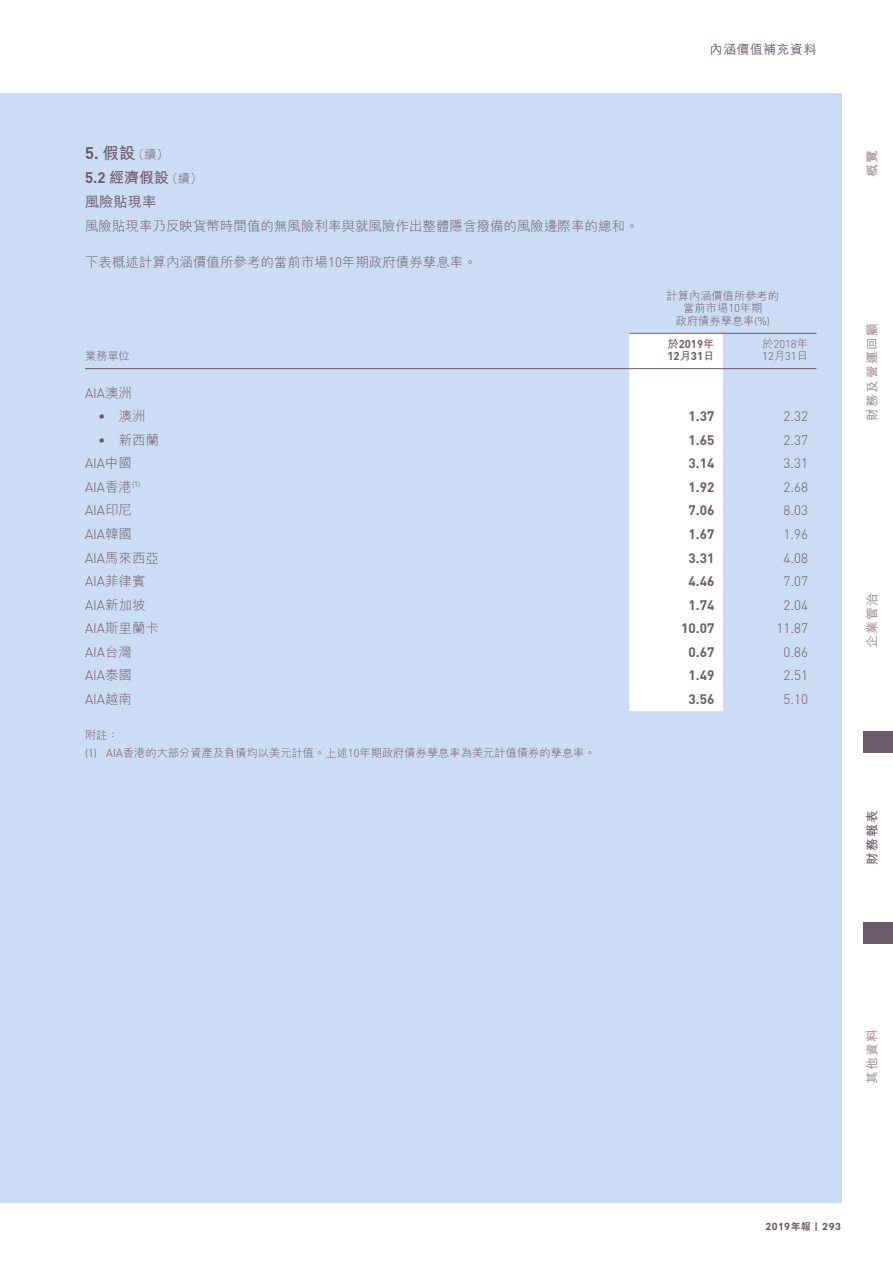
<style>
.page{position:relative;width:893px;height:1263px;background:#fff}
.page>*{position:absolute;margin:0;border:0;box-sizing:border-box;transform-origin:0 0}
.t1{font:700 15px "M Hei HK";color:#6e5969}
.t2{font:500 14.25px "M Hei HK";color:#6e5969}
.t3{font:13.5px "DIN Light";color:#6e5969}
.t4{font:300 13.5px "M Hei HK";color:#6e5969}
.t5{font:13.5px "DIN Bold";color:#6e5969}
.t6{font:700 12.75px "M Hei HK";letter-spacing:.1em;color:#a797a2}
.t7{font:500 12.75px "M Hei HK";letter-spacing:.05em;color:#6e5969}
.t8{font:700 12.75px "M Hei HK";color:#6e5969}
.t9{font:300 12px "M Hei HK";color:#6e5969}
.t10{font:300 11.25px/12.8px "M Hei HK";color:#6e5969;text-align:center}
.t11{font:11.25px/12.8px "DIN Bold";color:#6e5969}
.t12{font:11.25px/12.8px "DIN Light";color:#6e5969}
.t13{font:700 10.5px "AIA Everest";letter-spacing:.06em;color:#6e5969}
.s1{font-family:"DIN Bold";font-weight:400;font-size:16.5px}
.s2{font-weight:700;font-size:16.5px}
.s3{font-family:"DIN Bold";font-weight:400}
.s4{font-weight:300;font-size:12px}
.s5{font-family:"DIN Light";font-weight:400}
.s6{font-family:"DIN Next LT Pro"}
.s7{font-family:"M Hei HK";font-weight:700}
.s8{font-family:"M Hei HK";font-weight:300}
.s9{font-family:"C Hei 2 HK";font-weight:800;font-size:9.75px}
</style>
<div class="page">
<div style="left:0;top:94px;width:842px;height:1109px;background:#caddf4"></div>
<div style="left:629px;top:334px;width:94px;height:377px;background:#fff"></div>
<hr style="left:629px;top:333px;width:94px;height:1px;background:#6e5969">
<hr style="left:723px;top:333px;width:93px;height:1px;background:#6e5969">
<hr style="left:85px;top:368px;width:544px;height:1px;background:#6e5969">
<hr style="left:629px;top:368px;width:94px;height:1px;background:#6e5969">
<hr style="left:723px;top:368px;width:93px;height:1px;background:#6e5969">
<div style="left:863px;top:731px;width:30px;height:22px;background:#6e5969"></div>
<div style="left:863px;top:923px;width:30px;height:21px;background:#6e5969"></div>
<p class="t7" style="left:710px;top:40px;width:108px">內涵價值補充資料</p>
<p class="t9" style="left:85px;top:149px;width:85px"><span class="s1">5.</span> <span class="s2">假設</span>（續）</p>
<p class="t1" style="left:85px;top:167px;width:119px"><span class="s3">5.2</span> 經濟假設<span class="s4">（續）</span></p>
<p class="t2" style="left:85px;top:192px;width:73px">風險貼現率</p>
<p class="t4" style="left:85px;top:219px;width:555px">風險貼現率乃反映貨幣時間值的無風險利率與就風險作出整體隱含撥備的風險邊際率的總和。</p>
<p class="t4" style="left:85px;top:255px;width:393px">下表概述計算內涵價值所參考的當前市場<span class="s5">10</span>年期政府債券孳息率。</p>
<p class="t10" style="left:85px;top:350px;width:46px">業務單位</p>
<p class="t10" style="left:667px;top:289px;width:114px">計算內涵價值所參考的當前市場<span class="s5">10</span>年期<br>政府債券孳息率<span class="s6">(</span><span class="s5">%</span><span class="s6">)</span></p>
<p class="t11" style="left:667px;top:337px;width:48px"><span class="s7">於</span>2019<span class="s7">年<br></span>12<span class="s7">月</span>31<span class="s7">日</span></p>
<p class="t12" style="left:762px;top:337px;width:47px"><span class="s8">於</span>2018<span class="s8">年<br></span>12<span class="s8">月</span>31<span class="s8">日</span></p>
<p class="t3" style="left:85px;top:384px;width:48px">AIA<span class="s8">澳洲</span></p>
<p class="t4" style="left:98px;top:409px;width:49px"><span class="s5">•</span> 澳洲</p>
<p class="t5" style="left:688px;top:407px;width:27px">1.37</p>
<p class="t3" style="left:783px;top:408px;width:26px">2.32</p>
<p class="t4" style="left:98px;top:433px;width:63px"><span class="s5">•</span> 新西蘭</p>
<p class="t5" style="left:688px;top:431px;width:27px">1.65</p>
<p class="t3" style="left:783px;top:432px;width:26px">2.37</p>
<p class="t3" style="left:85px;top:455px;width:48px">AIA<span class="s8">中國</span></p>
<p class="t5" style="left:688px;top:455px;width:27px">3.14</p>
<p class="t3" style="left:783px;top:455px;width:26px">3.31</p>
<p class="t3" style="left:85px;top:479px;width:57px">AIA<span class="s8">香港</span><sup>(</sup><sup>1</sup><sup>)</sup></p>
<p class="t5" style="left:688px;top:478px;width:27px">1.92</p>
<p class="t3" style="left:783px;top:479px;width:26px">2.68</p>
<p class="t3" style="left:85px;top:502px;width:48px">AIA<span class="s8">印尼</span></p>
<p class="t5" style="left:688px;top:502px;width:27px">7.06</p>
<p class="t3" style="left:783px;top:502px;width:26px">8.03</p>
<p class="t3" style="left:85px;top:526px;width:48px">AIA<span class="s8">韓國</span></p>
<p class="t5" style="left:688px;top:525px;width:27px">1.67</p>
<p class="t3" style="left:783px;top:526px;width:26px">1.96</p>
<p class="t4" style="left:85px;top:551px;width:75px"><span class="s5">AIA</span>馬來西亞</p>
<p class="t5" style="left:688px;top:549px;width:27px">3.31</p>
<p class="t3" style="left:783px;top:549px;width:26px">4.08</p>
<p class="t3" style="left:85px;top:573px;width:62px">AIA<span class="s8">菲律賓</span></p>
<p class="t5" style="left:688px;top:572px;width:27px">4.46</p>
<p class="t3" style="left:783px;top:573px;width:26px">7.07</p>
<p class="t3" style="left:85px;top:596px;width:62px">AIA<span class="s8">新加坡</span></p>
<p class="t5" style="left:688px;top:596px;width:27px">1.74</p>
<p class="t3" style="left:783px;top:596px;width:26px">2.04</p>
<p class="t4" style="left:85px;top:621px;width:75px"><span class="s5">AIA</span>斯里蘭卡</p>
<p class="t5" style="left:681px;top:619px;width:35px">10.07</p>
<p class="t3" style="left:777px;top:620px;width:33px">11.87</p>
<p class="t3" style="left:85px;top:643px;width:48px">AIA<span class="s8">台灣</span></p>
<p class="t5" style="left:688px;top:643px;width:27px">0.67</p>
<p class="t3" style="left:783px;top:643px;width:26px">0.86</p>
<p class="t3" style="left:85px;top:667px;width:48px">AIA<span class="s8">泰國</span></p>
<p class="t5" style="left:688px;top:666px;width:27px">1.49</p>
<p class="t3" style="left:783px;top:667px;width:26px">2.51</p>
<p class="t3" style="left:85px;top:691px;width:48px">AIA<span class="s8">越南</span></p>
<p class="t5" style="left:688px;top:690px;width:27px">3.56</p>
<p class="t3" style="left:783px;top:691px;width:26px">5.10</p>
<p class="t10" style="left:85px;top:725px;width:512px;line-height:18.5px;text-align:left">附註：<br><span class="s6">(</span><span class="s5">1</span><span class="s6">)</span> <span class="s5">AIA</span>香港的大部分資產及負債均以美元計值。上述<span class="s5">10</span>年期政府債券孳息率為美元計值債券的孳息率。</p>
<p class="t6" style="left:863px;top:177px;width:28px;rotate:-90deg">概覽</p>
<p class="t6" style="left:863px;top:420px;width:98px;rotate:-90deg">財務及營運回顧</p>
<p class="t6" style="left:863px;top:648px;width:56px;rotate:-90deg">企業管治</p>
<p class="t8" style="left:863px;top:865px;width:56px;rotate:-90deg">財務報表</p>
<p class="t6" style="left:863px;top:1084px;width:56px;rotate:-90deg">其他資料</p>
<p class="t13" style="left:765px;top:1220px;width:77px">2019<span class="s9">年報</span> | 293</p>
</div>
